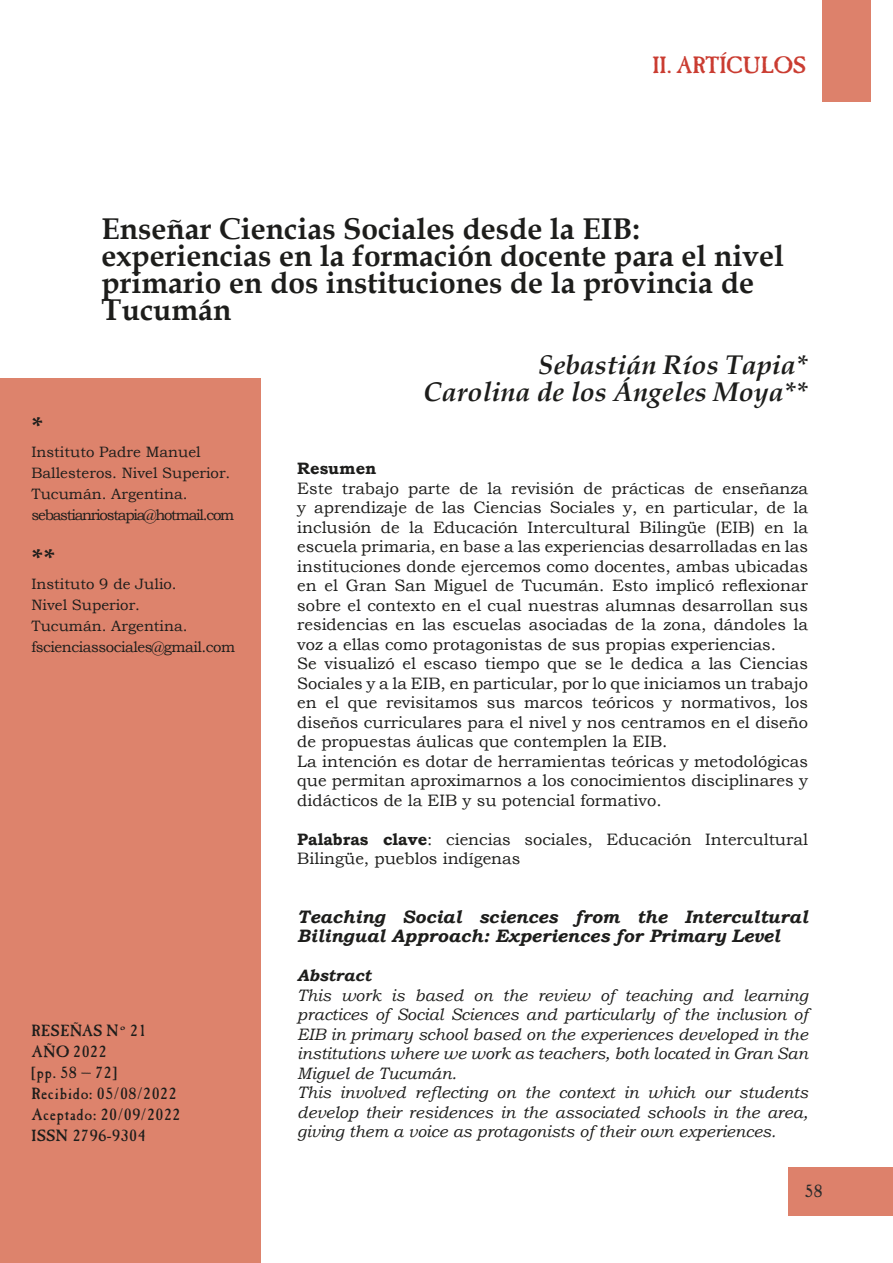
<style>
.page{position:relative;width:893px;height:1263px;background:#fff}
.page>*{position:absolute;margin:0;border:0;box-sizing:border-box;transform-origin:0 0}
.t1{font:700 30px/27px "Book Antiqua";color:#1d1d1b}
.t2{font:italic 700 27px/27px "Book Antiqua";color:#1d1d1b;text-align:right}
.t3{font:700 27px "Book Antiqua";color:#1d1d1b}
.t4{font:24px "OPTI Caslon Antique";color:#ca3c31}
.t5{font:italic 700 18px/19.5px "Bookman Old Style";color:#1d1d1b}
.t6{font:18px "OPTI Caslon Antique";color:#2c2c2c}
.t7{font:16.5px/19.5px "Bookman Old Style";color:#1d1d1b}
.t8{font:italic 16.5px/19.5px "Bookman Old Style";color:#1d1d1b}
.t9{font:16.5px/21px "OPTI Caslon Antique";letter-spacing:.04em;color:#1d1d1b}
.t10{font:italic 700 16.5px "Bookman Old Style";color:#1d1d1b}
.t11{font:700 16.5px "Bookman Old Style";color:#1d1d1b}
.t12{font:15px/21px "Bookman Old Style";color:#1d1d1b}
.s1{font-family:"Papyrus"}
.s2{font-weight:700}
</style>
<div class="page">
<div style="left:789px;top:1167px;width:104px;height:49px;background:#dd816b"></div>
<div style="left:0;top:379px;width:260px;height:884px;background:#dd836c"></div>
<div style="left:822px;top:0;width:49px;height:102px;background:#dd816b"></div>
<h3 class="t4" style="left:652px;top:51px;width:155px">II. ARTÍCULOS</h3>
<h1 class="t1" style="left:102px;top:215px;width:684px">Enseñar Ciencias Sociales desde la EIB: experiencias en la formación docente para el nivel primario en dos instituciones de la provincia de Tucumán</h1>
<h2 class="t2" style="left:423px;top:351px;width:386px">Sebastián Ríos Tapia*<br>Carolina de los Ángeles Moya**</h2>
<h2 class="t3" style="left:31px;top:409px;width:13px">*</h2>
<p class="t12" style="left:31px;top:442px;width:204px">Instituto Padre Manuel<br>Ballesteros. Nivel Superior.<br>Tucumán. Argentina. sebastianriostapia@hotmail.com</p>
<h2 class="t3" style="left:31px;top:541px;width:25px">**</h2>
<p class="t12" style="left:31px;top:574px;width:205px">Instituto 9 de Julio.<br>Nivel Superior.<br>Tucumán. Argentina. fscienciassociales@gmail.com</p>
<p class="t9" style="left:31px;top:1020px;width:150px">RESEÑAS N<span class="s1">°</span> 21<br>AÑO 2022<br>[pp. 58 – 72]<br>Recibido: 05/08/2022<br>Aceptado: 20/09/2022<br>ISSN 2796-9304</p>
<p class="t11" style="left:297px;top:456px;width:81px">Resumen</p>
<p class="t7" style="left:297px;top:478px;width:512px">Este trabajo parte de la revisión de prácticas de enseñanza y aprendizaje de las Ciencias Sociales y, en particular, de la inclusión de la Educación Intercultural Bilingüe (EIB) en la escuela primaria, en base a las experiencias desarrolladas en las instituciones donde ejercemos como docentes, ambas ubicadas en el Gran San Miguel de Tucumán. Esto implicó reflexionar sobre el contexto en el cual nuestras alumnas desarrollan sus residencias en las escuelas asociadas de la zona, dándoles la voz a ellas como protagonistas de sus propias experiencias.<br>Se visualizó el escaso tiempo que se le dedica a las Ciencias Sociales y a la EIB, en particular, por lo que iniciamos un trabajo en el que revisitamos sus marcos teóricos y normativos, los diseños curriculares para el nivel y nos centramos en el diseño de propuestas áulicas que contemplen la EIB.<br>La intención es dotar de herramientas teóricas y metodológicas que permitan aproximarnos a los conocimientos disciplinares y didácticos de la EIB y su potencial formativo.</p>
<p class="t7" style="left:297px;top:829px;width:512px"><span class="s2">Palabras clave</span>: ciencias sociales, Educación Intercultural<br>Bilingüe, pueblos indígenas</p>
<p class="t5" style="left:297px;top:906px;width:512px">Teaching Social sciences from the Intercultural<br>Bilingual Approach: Experiences for Primary Level</p>
<p class="t10" style="left:297px;top:963px;width:75px">Abstract</p>
<p class="t8" style="left:297px;top:985px;width:512px">This work is based on the review of teaching and learning practices of Social Sciences and particularly of the inclusion of EIB in primary school based on the experiences developed in the institutions where we work as teachers, both located in Gran San Miguel de Tucumán.<br>This involved reflecting on the context in which our students develop their residences in the associated schools in the area, giving them a voice as protagonists of their own experiences.</p>
<p class="t6" style="left:805px;top:1180px;width:19px">58</p>
</div>
